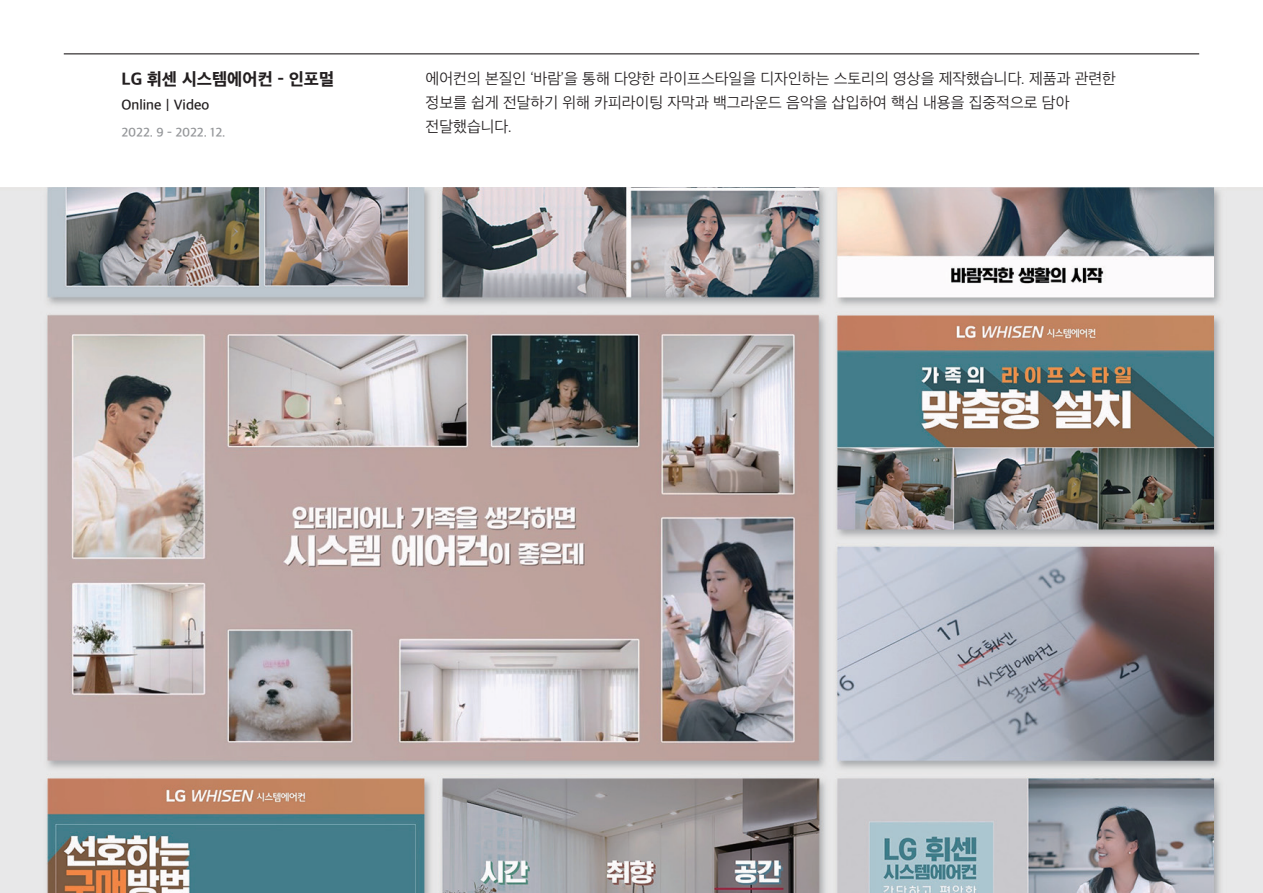
<style>
.page{position:relative;width:1263px;height:893px;background:#fff}
.page>*{position:absolute;margin:0;border:0;box-sizing:border-box;transform-origin:0 0}
.t1{font:16.5px "SD Gothic Neoa h Ex Bd";color:#231f20}
.t2{font:15px/24px "SD Gothic Neoa c Lt";color:#231f20}
.t3{font:13.5px "SD Gothic Neoa f Sm";color:#231f20}
.t4{font:12px "SD Gothic Neoa f Sm";letter-spacing:-.005em;color:#939598}
</style>
<div class="page">
<img style="left:0;top:188px;width:1263px;height:705px">
<hr style="left:64px;top:53px;width:1135px;height:1px;background:#231f20">
<p class="t1" style="left:122px;top:71px;width:214px">LG 휘센 시스템에어컨 - 인포멀</p>
<p class="t3" style="left:122px;top:98px;width:89px">Online｜Video</p>
<p class="t4" style="left:122px;top:126px;width:105px">2022. 9 - 2022. 12.</p>
<p class="t2" style="left:426px;top:67px;width:692px">에어컨의 본질인 ‘바람’을 통해 다양한 라이프스타일을 디자인하는 스토리의 영상을 제작했습니다. 제품과 관련한 정보를 쉽게 전달하기 위해 카피라이팅 자막과 백그라운드 음악을 삽입하여 핵심 내용을 집중적으로 담아 전달했습니다.</p>
</div>
